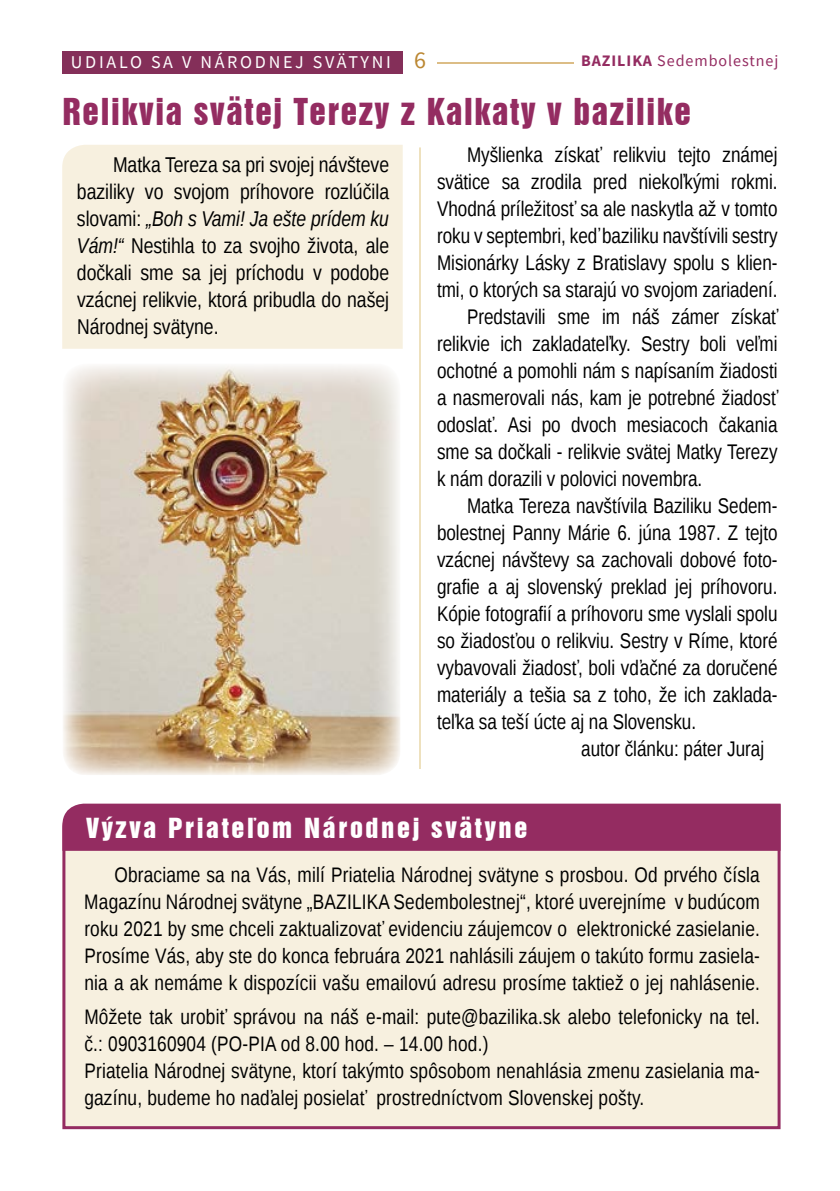
<style>
.page{position:relative;width:840px;height:1191px;background:#fff}
.page>*{position:absolute;margin:0;border:0;box-sizing:border-box;transform-origin:0 0}
.t1{font:34px "Swiss 921 AT";letter-spacing:.05em;color:#942c61}
.t2{font:25.4px "Swiss 921 AT";letter-spacing:.1em;color:#fff;scale:1.04 1}
.t3{font:21.4px/27px "Liberation Sans Narrow";color:#000;text-align:justify}
.t4{font:21.2px "Liberation Sans Narrow";color:#000}
.t5{font:21px/27px "Liberation Sans Narrow";letter-spacing:.01em;color:#000;text-align:justify}
.t6{font:18px "Source Sans Pro";letter-spacing:.15em;color:#fff}
.t7{font:16px "Source Sans Pro";letter-spacing:.06em;color:#942c61}
.s1{font-size:24px;color:#bb8732}
.s2{font-weight:700}
.s3{font-style:italic}
</style>
<div class="page">
<hr style="left:437px;top:62px;width:136px;height:2px;background:#d4ad68">
<hr style="left:419px;top:97px;width:1px;height:1032px;background:#eee1be">
<div style="left:403px;top:769px;width:34px;height:382px;background:#fff"></div>
<img style="left:63px;top:365px;width:337px;height:410px">
<svg style="left:419px;top:97px;width:1px;height:50px"></svg>
<div style="left:62px;top:852px;width:719px;height:278px;background:#f7f0df"></div>
<div style="left:62px;top:803px;width:719px;height:49px;background:#942c61"></div>
<div style="left:62px;top:51px;width:341px;height:23px;background:#842f59"></div>
<div style="left:62px;top:145px;width:340px;height:204px;background:#f7f0df"></div>
<p class="t6" style="left:71px;top:51px;width:356px">UDIALO SA V NÁRODNEJ SVÄTYNI <span class="s1">6</span></p>
<p class="t7" style="left:580px;top:51px;width:199px"><span class="s2">BAZILIKA</span> Sedembolestnej</p>
<h1 class="t1" style="left:62px;top:91px;width:629px">Relikvia svätej Terezy z Kalkaty v bazilike</h1>
<p class="t4" style="left:467px;top:142px;width:312px">Myšlienka získať relikviu tejto známej</p>
<p class="t4" style="left:437px;top:169px;width:342px">svätice sa zrodila pred niekoľkými rokmi.</p>
<p class="t4" style="left:437px;top:196px;width:342px">Vhodná príležitosť sa ale naskytla až v tomto</p>
<p class="t4" style="left:437px;top:223px;width:342px">roku v septembri, keď baziliku navštívili sestry</p>
<p class="t4" style="left:437px;top:250px;width:342px">Misionárky Lásky z Bratislavy spolu s klien-</p>
<p class="t4" style="left:437px;top:277px;width:342px">tmi, o ktorých sa starajú vo svojom zariadení.</p>
<p class="t4" style="left:467px;top:304px;width:312px">Predstavili sme im náš zámer získať</p>
<p class="t4" style="left:437px;top:331px;width:342px">relikvie ich zakladateľky. Sestry boli veľmi</p>
<p class="t4" style="left:437px;top:358px;width:342px">ochotné a pomohli nám s napísaním žiadosti</p>
<p class="t4" style="left:437px;top:386px;width:342px">a nasmerovali nás, kam je potrebné žiadosť</p>
<p class="t4" style="left:437px;top:413px;width:342px">odoslať. Asi po dvoch mesiacoch čakania</p>
<p class="t4" style="left:437px;top:440px;width:342px">sme sa dočkali - relikvie svätej Matky Terezy</p>
<p class="t4" style="left:437px;top:467px;width:267px">k nám dorazili v polovici novembra.</p>
<p class="t4" style="left:467px;top:494px;width:312px">Matka Tereza navštívila Baziliku Sedem-</p>
<p class="t4" style="left:437px;top:520px;width:342px">bolestnej Panny Márie 6. júna 1987. Z tejto</p>
<p class="t4" style="left:437px;top:547px;width:342px">vzácnej návštevy sa zachovali dobové foto-</p>
<p class="t4" style="left:437px;top:574px;width:342px">grafie a aj slovenský preklad jej príhovoru.</p>
<p class="t4" style="left:437px;top:601px;width:342px">Kópie fotografií a príhovoru sme vyslali spolu</p>
<p class="t4" style="left:437px;top:628px;width:342px">so žiadosťou o relikviu. Sestry v Ríme, ktoré</p>
<p class="t4" style="left:437px;top:655px;width:342px">vybavovali žiadosť, boli vďačné za doručené</p>
<p class="t4" style="left:437px;top:682px;width:342px">materiály a tešia sa z toho, že ich zaklada-</p>
<p class="t4" style="left:437px;top:709px;width:260px">teľka sa teší úcte aj na Slovensku.</p>
<p class="t4" style="left:581px;top:736px;width:184px">autor článku: páter Juraj</p>
<p class="t3" style="left:77px;top:152px;width:313px;text-indent:36px">Matka Tereza sa pri svojej návšteve baziliky vo svojom príhovore rozlúčila slovami: <span class="s3">„Boh s Vami! Ja ešte prídem ku Vám!“</span> Nestihla to za svojho života, ale dočkali sme sa jej príchodu v podobe vzácnej relikvie, ktorá pribudla do našej Národnej svätyne.</p>
<p class="t2" style="left:87px;top:812px;width:425px">Výzva Priateľom Národnej svätyne</p>
<p class="t5" style="left:84px;top:862px;width:676px;text-indent:30px">Obraciame sa na Vás, milí Priatelia Národnej svätyne s prosbou. Od prvého čísla Magazínu Národnej svätyne „BAZILIKA Sedembolestnej“, ktoré uverejníme v budúcom roku 2021 by sme chceli zaktualizovať evidenciu záujemcov o elektronické zasielanie.<br>Prosíme Vás, aby ste do konca februára 2021 nahlásili záujem o takúto formu zasiela&shy;nia a ak nemáme k dispozícii vašu emailovú adresu prosíme taktiež o jej nahlásenie.</p>
<p class="t5" style="left:84px;top:1004px;width:676px;text-align:left">Môžete tak urobiť správou na náš e-mail: pute@bazilika.sk alebo telefonicky na tel. č.: 0903160904 (PO-PIA od 8.00 hod. – 14.00 hod.)<br>Priatelia Národnej svätyne, ktorí takýmto spôsobom nenahlásia zmenu zasielania ma&shy;gazínu, budeme ho naďalej posielať prostredníctvom Slovenskej pošty.</p>
</div>
